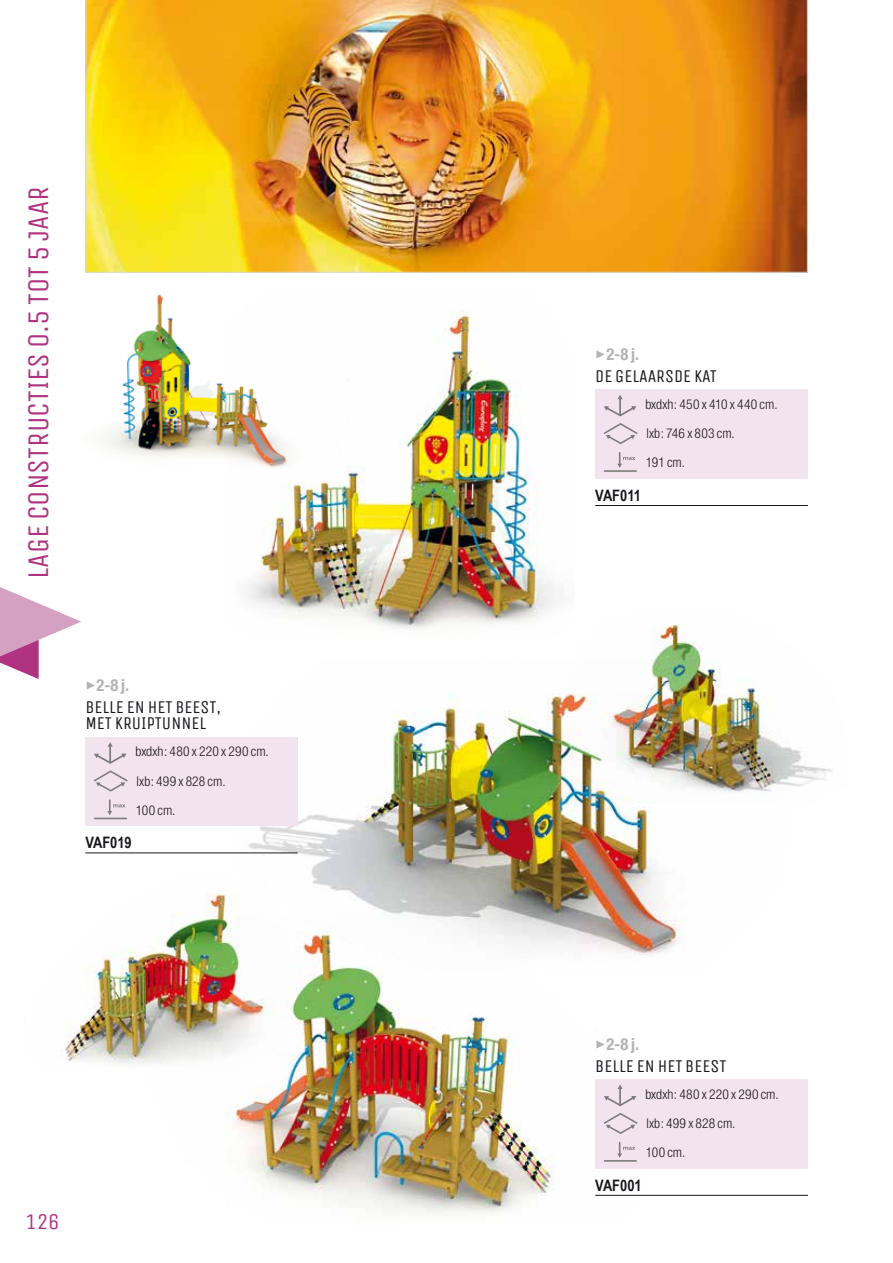
<style>
.page{position:relative;width:893px;height:1263px;background:#fff}
.page>*{position:absolute;margin:0;border:0;box-sizing:border-box;transform-origin:0 0}
.t1{font:30px "Unica One";color:#b03382}
.t2{font:22.5px "Unica One";color:#b03382}
.t3{font:18px/16.5px "Unica One";color:#1a171c}
.t4{font:700 condensed 16.5px "Helvetica Neue";color:#b1b3b4}
.t5{font:700 15.75px "Arial Narrow";color:#1a171c}
.t6{font:300 condensed 13.5px/29.2px "Helvetica Neue";letter-spacing:.01em;color:#1a171c}
</style>
<div class="page">
<svg style="left:0;top:587px;width:81px;height:92px"></svg>
<img style="left:86px;top:0;width:722px;height:273px">
<img style="left:107px;top:294px;width:121px;height:163px">
<img style="left:237px;top:694px;width:448px;height:259px">
<img style="left:227px;top:914px;width:432px;height:300px">
<img style="left:228px;top:310px;width:326px;height:320px">
<img style="left:513px;top:609px;width:320px;height:194px">
<img style="left:65px;top:877px;width:268px;height:194px">
<div style="left:595px;top:390px;width:213px;height:30px;background:#f2e4ee"></div>
<div style="left:595px;top:419px;width:213px;height:30px;background:#f2e4ee"></div>
<div style="left:595px;top:448px;width:213px;height:31px;background:#f2e4ee"></div>
<hr style="left:595px;top:505px;width:213px;height:1px;background:#1a171c">
<svg style="left:604px;top:395px;width:32px;height:21px"></svg>
<svg style="left:604px;top:423px;width:34px;height:21px"></svg>
<hr style="left:604px;top:470px;width:33px;height:2px;background:#7d7c7c">
<svg style="left:617px;top:452px;width:18px;height:16px"></svg>
<div style="left:85px;top:737px;width:213px;height:31px;background:#f2e4ee"></div>
<div style="left:85px;top:766px;width:213px;height:31px;background:#f2e4ee"></div>
<div style="left:85px;top:795px;width:213px;height:31px;background:#f2e4ee"></div>
<hr style="left:85px;top:852px;width:213px;height:1px;background:#1a171c">
<svg style="left:94px;top:742px;width:32px;height:22px"></svg>
<svg style="left:94px;top:770px;width:34px;height:21px"></svg>
<hr style="left:94px;top:818px;width:33px;height:1px;background:#7d7c7c">
<svg style="left:107px;top:799px;width:18px;height:16px"></svg>
<div style="left:595px;top:1079px;width:213px;height:31px;background:#f2e4ee"></div>
<div style="left:595px;top:1109px;width:213px;height:30px;background:#f2e4ee"></div>
<div style="left:595px;top:1138px;width:213px;height:30px;background:#f2e4ee"></div>
<hr style="left:595px;top:1195px;width:213px;height:1px;background:#1a171c">
<svg style="left:604px;top:1085px;width:32px;height:21px"></svg>
<svg style="left:604px;top:1113px;width:34px;height:21px"></svg>
<hr style="left:604px;top:1160px;width:33px;height:2px;background:#7d7c7c">
<svg style="left:617px;top:1142px;width:18px;height:16px"></svg>
<h1 class="t1" style="left:21px;top:579px;width:394px;rotate:-90deg">LAGE CONSTRUCTIES 0.5 TOT 5 JAAR</h1>
<p class="t4" style="left:85px;top:675px;width:45px">✓2-8 j.</p>
<h3 class="t3" style="left:85px;top:698px;width:137px">BELLE EN HET BEEST,<br>MET KRUIPTUNNEL</h3>
<p class="t6" style="left:135px;top:737px;width:135px">bxdxh: 480 x 220 x 290 cm. lxb: 499 x 828 cm.<br>100 cm.</p>
<p class="t5" style="left:85px;top:831px;width:48px">VAF019</p>
<h2 class="t2" style="left:26px;top:1208px;width:35px">126</h2>
<p class="t4" style="left:595px;top:344px;width:45px">✓2-8 j.</p>
<h3 class="t3" style="left:595px;top:368px;width:123px">DE GELAARSDE KAT</h3>
<p class="t6" style="left:645px;top:389px;width:134px">bxdxh: 450 x 410 x 440 cm. lxb: 746 x 803 cm.<br>191 cm.</p>
<p class="t5" style="left:595px;top:483px;width:47px">VAF011</p>
<p class="t4" style="left:595px;top:1034px;width:45px">✓2-8 j.</p>
<h3 class="t3" style="left:595px;top:1057px;width:133px">BELLE EN HET BEEST</h3>
<p class="t6" style="left:645px;top:1079px;width:135px">bxdxh: 480 x 220 x 290 cm. lxb: 499 x 828 cm.<br>100 cm.</p>
<p class="t5" style="left:595px;top:1173px;width:48px">VAF001</p>
</div>
